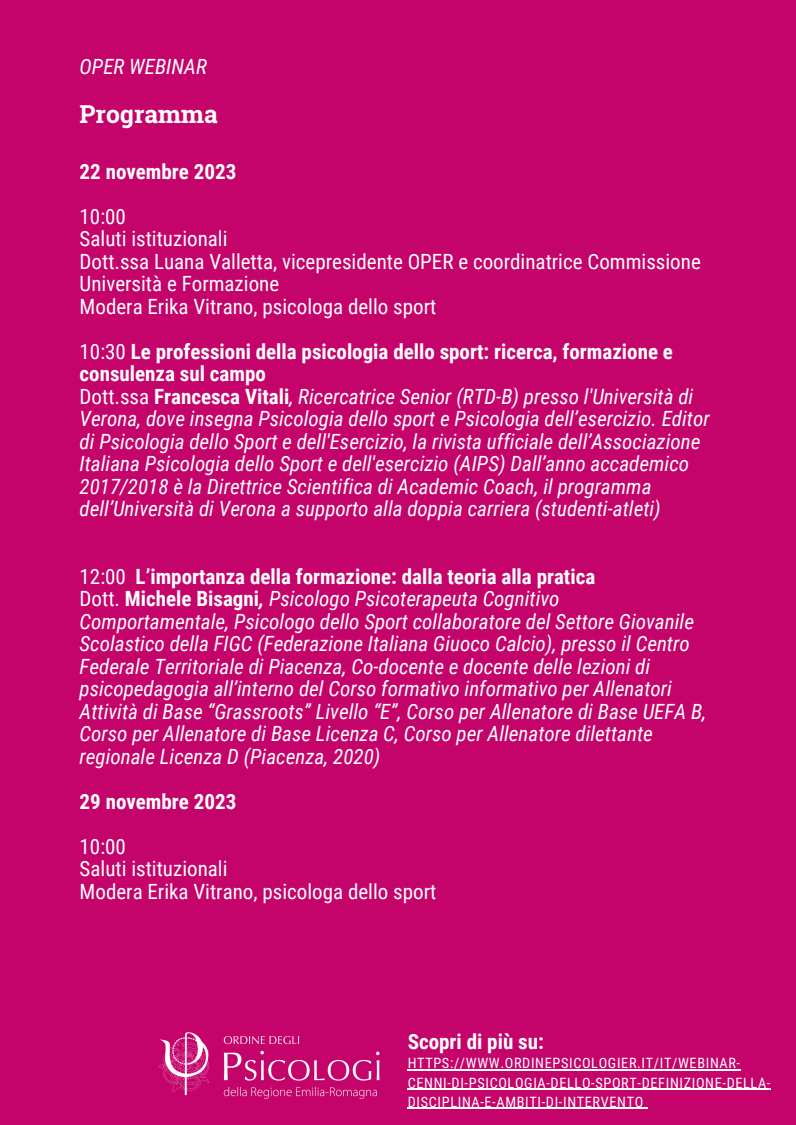
<style>
.page{position:relative;width:796px;height:1125px;background:#fff}
.page>*{position:absolute;margin:0;border:0;box-sizing:border-box;transform-origin:0 0}
.t1{font:700 24.75px "Roboto Slab";color:#fff}
.t2{font:italic 21px/22.5px "Roboto Condensed";color:#fff}
.t3{font:21px/22.5px "Roboto Condensed";color:#fff}
.t4{font:700 21px/22.5px "Roboto Condensed";color:#fff}
.t5{font:14.25px/19.1px "Roboto Condensed";letter-spacing:.045em;color:#fff}
.s1{font-weight:400}
.s2{font-style:normal}
.s3{font-weight:700;font-style:normal}
.s4{font-weight:700}
</style>
<div class="page">
<div style="left:0;top:0;width:795px;height:1125px;background:#c4036b"></div>
<img style="left:158px;top:1032px;width:222px;height:67px">
<hr style="left:407px;top:1070px;width:333px;height:1px;background:#fff">
<hr style="left:407px;top:1089px;width:364px;height:1px;background:#fff">
<hr style="left:407px;top:1108px;width:237px;height:1px;background:#fff">
<p class="t2" style="left:80px;top:55px;width:129px">OPER WEBINAR</p>
<p class="t1" style="left:80px;top:98px;width:140px">Programma</p>
<p class="t4" style="left:80px;top:160px;width:158px">22 novembre 2023</p>
<p class="t3" style="left:80px;top:205px;width:48px">10:00</p>
<p class="t3" style="left:80px;top:228px;width:149px">Saluti istituzionali</p>
<p class="t3" style="left:80px;top:250px;width:622px">Dott.ssa Luana Valletta, vicepresidente OPER e coordinatrice Commissione<br>Università e Formazione</p>
<p class="t3" style="left:80px;top:295px;width:358px">Modera Erika Vitrano, psicologa dello sport</p>
<p class="t4" style="left:80px;top:340px;width:594px"><span class="s1">10:30</span> Le professioni della psicologia dello sport: ricerca, formazione e consulenza sul campo</p>
<p class="t2" style="left:80px;top:385px;width:631px"><span class="s2">Dott.ssa</span> <span class="s3">Francesca Vitali</span>, Ricercatrice Senior (RTD-B) presso l'Università di Verona, dove insegna Psicologia dello sport e Psicologia dell’esercizio. Editor di Psicologia dello Sport e dell'Esercizio, la rivista ufficiale dell’Associazione Italiana Psicologia dello Sport e dell'esercizio (AIPS) Dall’anno accademico 2017/2018 è la Direttrice Scientifica di Academic Coach, il programma dell’Università di Verona a supporto alla doppia carriera (studenti-atleti)</p>
<p class="t4" style="left:80px;top:565px;width:517px"><span class="s1">12:00</span> L’importanza della formazione: dalla teoria alla pratica</p>
<p class="t2" style="left:80px;top:588px;width:628px"><span class="s2">Dott.</span> <span class="s3">Michele Bisagni</span><span class="s4">,</span> Psicologo Psicoterapeuta Cognitivo Comportamentale, Psicologo dello Sport collaboratore del Settore Giovanile Scolastico della FIGC (Federazione Italiana Giuoco Calcio), presso il Centro Federale Territoriale di Piacenza, Co-docente e docente delle lezioni di psicopedagogia all’interno del Corso formativo informativo per Allenatori Attività di Base “Grassroots” Livello “E”, Corso per Allenatore di Base UEFA B, Corso per Allenatore di Base Licenza C, Corso per Allenatore dilettante regionale Licenza D (Piacenza, 2020)</p>
<p class="t4" style="left:80px;top:790px;width:158px">29 novembre 2023</p>
<p class="t3" style="left:80px;top:835px;width:48px">10:00</p>
<p class="t3" style="left:80px;top:858px;width:149px">Saluti istituzionali</p>
<p class="t3" style="left:80px;top:880px;width:358px">Modera Erika Vitrano, psicologa dello sport</p>
<p class="t4" style="left:407px;top:1030px;width:137px">Scopri di più su:</p>
<p class="t5" style="left:407px;top:1054px;width:364px">HTTPS://WWW.ORDINEPSICOLOGIER.IT/IT/WEBINAR-<br>CENNI-DI-PSICOLOGIA-DELLO-SPORT-DEFINIZIONE-DELLA-<br>DISCIPLINA-E-AMBITI-DI-INTERVENTO</p>
</div>
